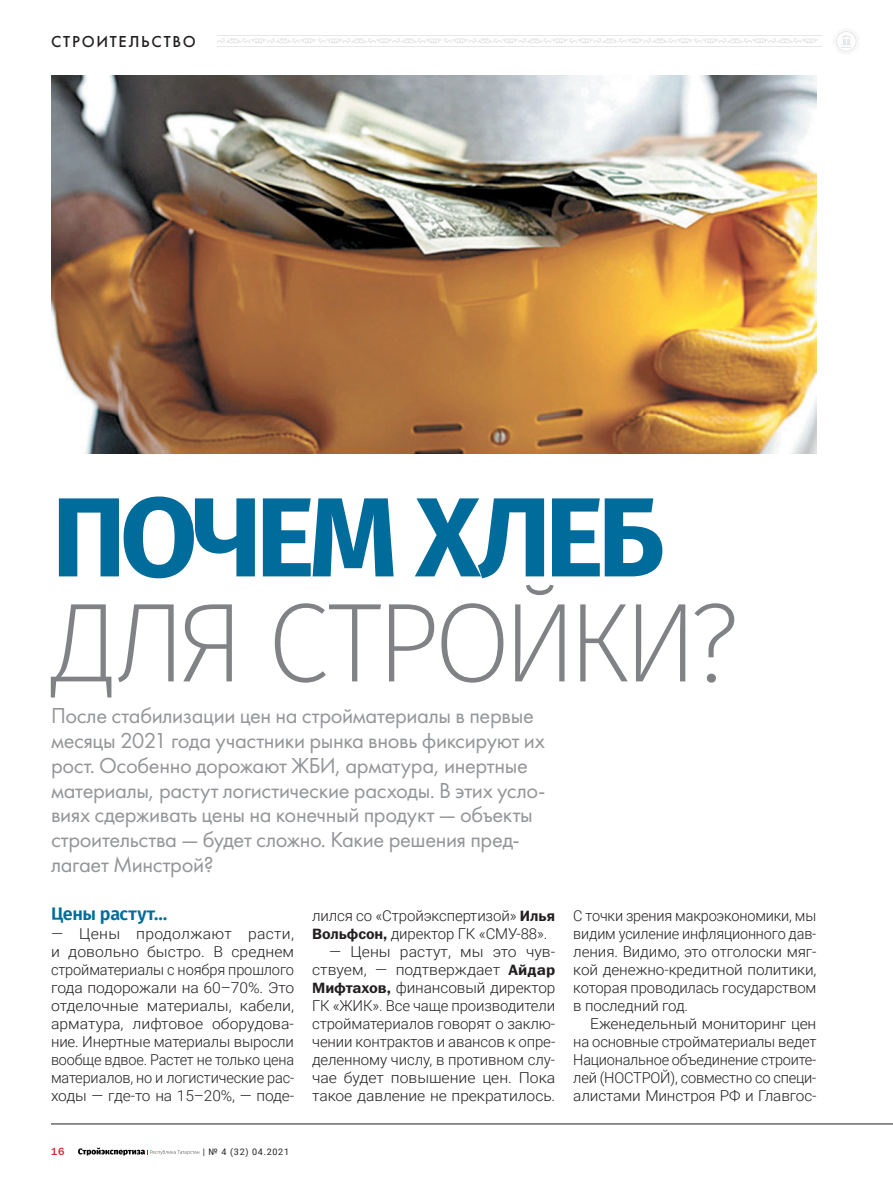
<style>
.page{position:relative;width:893px;height:1191px;background:#fff}
.page>*{position:absolute;margin:0;border:0;box-sizing:border-box;transform-origin:0 0}
.t1{font:200 112.5px "Fira Sans";letter-spacing:-.055em;color:#808285}
.t2{font:700 112.5px "Fira Sans";letter-spacing:-.055em;color:#006c9b}
.t3{font:22.5px/24.8px "Futura Book C";letter-spacing:-.015em;color:#939598}
.t4{font:600 18px "Fira Sans";letter-spacing:-.02em;color:#006c9b}
.t5{font:16.5px "Futura Medium C";letter-spacing:.105em;color:#231f20}
.t6{font:300 15px/18px "Roboto";letter-spacing:-.01em;color:#231f20;text-align:justify;scale:1.05 1}
.t7{font:300 15px/18px "Roboto";letter-spacing:-.01em;color:#231f20}
.t8{font:300 15px/18px "Roboto";letter-spacing:-.01em;color:#231f20;text-align:justify;scale:1.04 1}
.t9{font:10.5px "Franklin Gothic Medium C";color:#d1232a}
.t10{font:9px "Roboto";letter-spacing:.075em;color:#231f20}
.s1{font-family:"Franklin Gothic Demi C";font-weight:400}
</style>
<div class="page">
<img style="left:51px;top:75px;width:765px;height:378px">
<svg style="left:78px;top:1147px;width:121px;height:8px"></svg>
<hr style="left:51px;top:1123px;width:842px;height:1px;background:#231f20">
<hr style="left:217px;top:35px;width:100px;height:1px;background:#e6e7e9">
<hr style="left:217px;top:46px;width:100px;height:1px;background:#e6e7e9">
<svg style="left:217px;top:38px;width:601px;height:6px"></svg>
<hr style="left:316px;top:35px;width:506px;height:1px;background:#e6e7e9">
<hr style="left:316px;top:46px;width:506px;height:1px;background:#e6e7e9">
<svg style="left:833px;top:28px;width:26px;height:26px"></svg>
<p class="t5" style="left:51px;top:32px;width:146px">СТРОИТЕЛЬСТВО</p>
<h1 class="t2" style="left:52px;top:442px;width:614px">ПОЧЕМ ХЛЕБ</h1>
<h1 class="t1" style="left:52px;top:563px;width:689px">ДЛЯ СТРОЙКИ?</h1>
<p class="t3" style="left:51px;top:704px;width:496px">После стабилизации цен на стройматериалы в первые месяцы 2021 года участники рынка вновь фиксируют их рост. Особенно дорожают ЖБИ, арматура, инертные материалы, растут логистические расходы. В этих усло&shy;виях сдерживать цены на конечный продукт — объекты строительства — будет сложно. Какие решения пред&shy;лагает Минстрой?</p>
<p class="t4" style="left:51px;top:898px;width:118px">Цены растут…</p>
<p class="t6" style="left:51px;top:924px;width:233px">— Цены продолжают расти, и довольно быстро. В среднем стройматериалы с ноября прошлого года подорожали на 60–70%. Это отделочные материалы, кабели, арматура, лифтовое оборудова&shy;ние. Инертные материалы выросли вообще вдвое. Растет не только цена материалов, но и логистические рас&shy;ходы — где-то на 15–20%, — поде-</p>
<p class="t9" style="left:51px;top:1146px;width:15px">16</p>
<p class="t10" style="left:203px;top:1145px;width:88px">| № 4 (32) 04.2021</p>
<p class="t7" style="left:312px;top:906px;width:245px">лился со «Стройэкспертизой» <span class="s1">Илья<br>Вольфсон,</span> директор ГК «СМУ-88».</p>
<p class="t6" style="left:312px;top:942px;width:233px;text-indent:17px">— Цены растут, мы это чув&shy;ствуем, — подтверждает <span class="s1">Айдар Мифтахов,</span> финансовый директор ГК «ЖИК». Все чаще производители стройматериалов говорят о заклю&shy;чении контрактов и авансов к опре&shy;деленному числу, в противном слу&shy;чае будет повышение цен. Пока такое давление не прекратилось.</p>
<p class="t7" style="left:573px;top:906px;width:245px;text-align:justify">С точки зрения макроэкономики, мы видим усиление инфляционного дав&shy;ления. Видимо, это отголоски мяг&shy;кой денежно-кредитной политики, которая проводилась государством в последний год.</p>
<p class="t8" style="left:573px;top:1014px;width:235px;text-indent:17px">Еженедельный мониторинг цен на основные стройматериалы ведет Национальное объединение строите&shy;лей (НОСТРОЙ), совместно со специ&shy;алистами Минстроя РФ и Главгос-</p>
</div>
